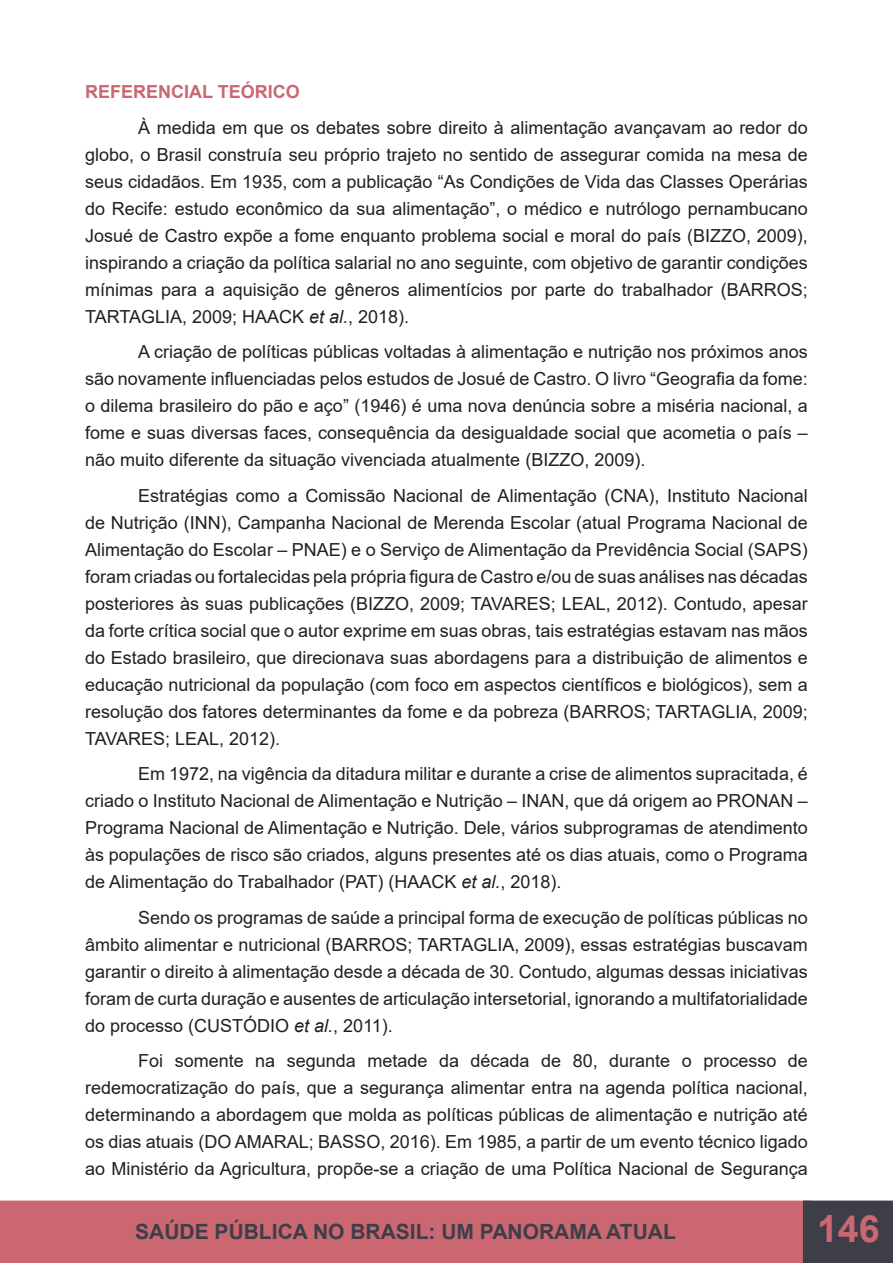
<style>
.page{position:relative;width:893px;height:1263px;background:#fff}
.page>*{position:absolute;margin:0;border:0;box-sizing:border-box;transform-origin:0 0}
.t1{font:700 37.5px "Arial";color:#ca6770}
.t2{font:700 21px "Arial";color:#3e3e49}
.t3{font:18px/27px "Arial";color:#231f20;text-align:justify}
.Título_1{font:700 18px "Arial";color:#ca6770}
.s1{font-style:italic}
</style>
<div class="page">
<div style="left:1px;top:1201px;width:809px;height:61px;background:#ca6770"></div>
<div style="left:0;top:1200px;width:811px;height:63px;border:2px solid #ca6770"></div>
<div style="left:803px;top:1200px;width:90px;height:63px;background:#3e3e49;border:2px solid #3e3e49"></div>
<div style="left:812px;top:1214px;width:72px;height:49px;background:#3e3e49"></div>
<p class="Título_1" style="left:85px;top:79px;width:216px">REFERENCIAL TEÓRICO</p>
<p class="t3" style="left:85px;top:114px;width:724px;text-indent:53px">À medida em que os debates sobre direito à alimentação avançavam ao redor do globo, o Brasil construía seu próprio trajeto no sentido de assegurar comida na mesa de seus cidadãos. Em 1935, com a publicação “As Condições de Vida das Classes Operárias do Recife: estudo econômico da sua alimentação”, o médico e nutrólogo pernambucano Josué de Castro expõe a fome enquanto problema social e moral do país (BIZZO, 2009), inspirando a criação da política salarial no ano seguinte, com objetivo de garantir condições mínimas para a aquisição de gêneros alimentícios por parte do trabalhador (BARROS; TARTAGLIA, 2009; HAACK <span class="s1">et al.</span>, 2018).</p>
<p class="t3" style="left:85px;top:338px;width:724px;text-indent:53px">A criação de políticas públicas voltadas à alimentação e nutrição nos próximos anos são novamente influenciadas pelos estudos de Josué de Castro. O livro “Geografia da fome: o dilema brasileiro do pão e aço” (1946) é uma nova denúncia sobre a miséria nacional, a fome e suas diversas faces, consequência da desigualdade social que acometia o país – não muito diferente da situação vivenciada atualmente (BIZZO, 2009).</p>
<p class="t3" style="left:85px;top:482px;width:724px;text-indent:53px">Estratégias como a Comissão Nacional de Alimentação (CNA), Instituto Nacional de Nutrição (INN), Campanha Nacional de Merenda Escolar (atual Programa Nacional de Alimentação do Escolar – PNAE) e o Serviço de Alimentação da Previdência Social (SAPS) foram criadas ou fortalecidas pela própria figura de Castro e/ou de suas análises nas décadas posteriores às suas publicações (BIZZO, 2009; TAVARES; LEAL, 2012). Contudo, apesar da forte crítica social que o autor exprime em suas obras, tais estratégias estavam nas mãos do Estado brasileiro, que direcionava suas abordagens para a distribuição de alimentos e educação nutricional da população (com foco em aspectos científicos e biológicos), sem a resolução dos fatores determinantes da fome e da pobreza (BARROS; TARTAGLIA, 2009; TAVARES; LEAL, 2012).</p>
<p class="t3" style="left:85px;top:760px;width:724px;text-indent:53px">Em 1972, na vigência da ditadura militar e durante a crise de alimentos supracitada, é criado o Instituto Nacional de Alimentação e Nutrição – INAN, que dá origem ao PRONAN – Programa Nacional de Alimentação e Nutrição. Dele, vários subprogramas de atendimento às populações de risco são criados, alguns presentes até os dias atuais, como o Programa de Alimentação do Trabalhador (PAT) (HAACK <span class="s1">et al.</span>, 2018).</p>
<p class="t3" style="left:85px;top:904px;width:724px;text-indent:53px">Sendo os programas de saúde a principal forma de execução de políticas públicas no âmbito alimentar e nutricional (BARROS; TARTAGLIA, 2009), essas estratégias buscavam garantir o direito à alimentação desde a década de 30. Contudo, algumas dessas iniciativas foram de curta duração e ausentes de articulação intersetorial, ignorando a multifatorialidade do processo (CUSTÓDIO <span class="s1">et al.</span>, 2011).</p>
<p class="t3" style="left:85px;top:1047px;width:724px;text-indent:53px">Foi somente na segunda metade da década de 80, durante o processo de redemocratização do país, que a segurança alimentar entra na agenda política nacional, determinando a abordagem que molda as políticas públicas de alimentação e nutrição até os dias atuais (DO AMARAL; BASSO, 2016). Em 1985, a partir de um evento técnico ligado ao Ministério da Agricultura, propõe-se a criação de uma Política Nacional de Segurança</p>
<p class="t2" style="left:135px;top:1217px;width:542px">SAÚDE PÚBLICA NO BRASIL: UM PANORAMA ATUAL</p>
<h1 class="t1" style="left:817px;top:1202px;width:64px">146</h1>
</div>
